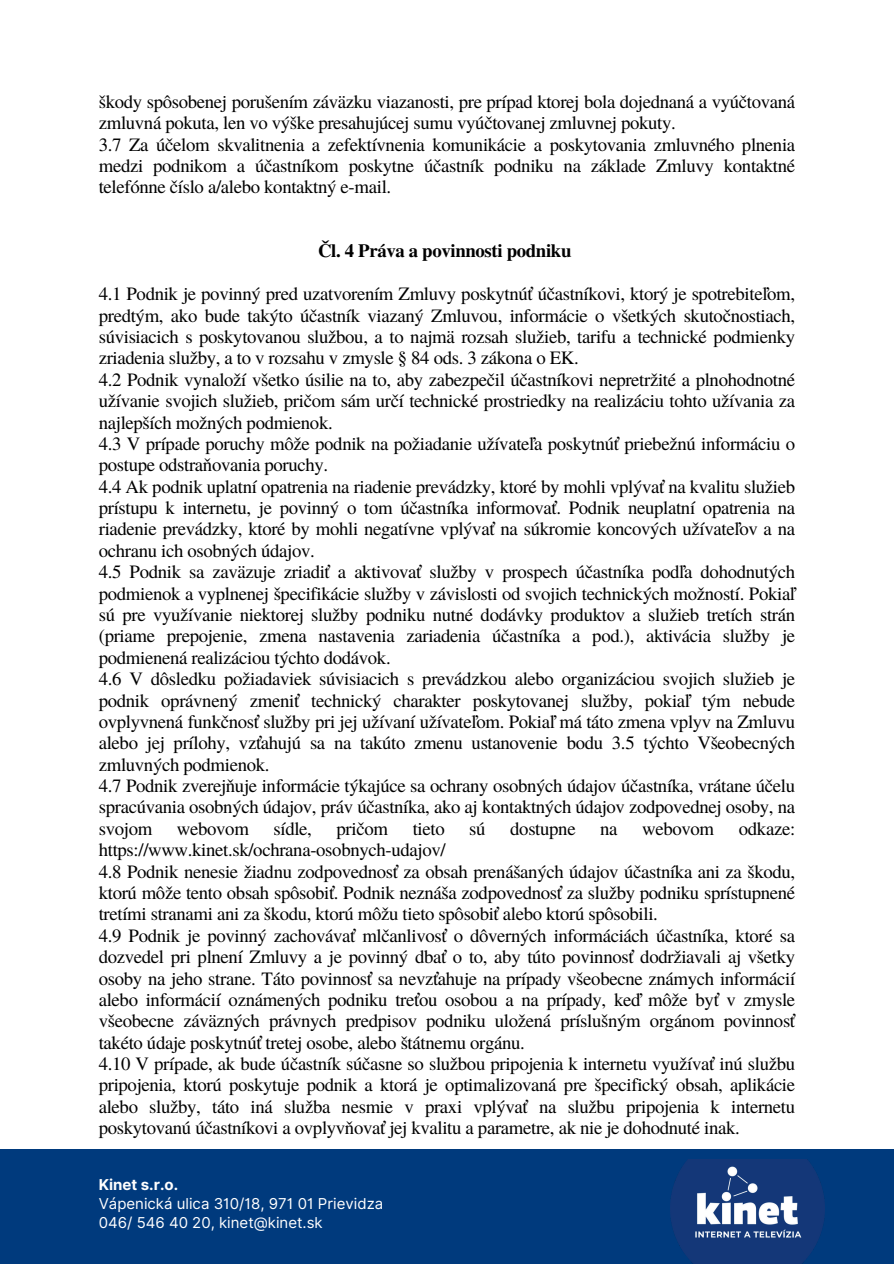
<style>
.page{position:relative;width:894px;height:1264px;background:#fff}
.page>*{position:absolute;margin:0;border:0;box-sizing:border-box;transform-origin:0 0}
.t1{font:18.75px/21.3px "Te X Gyre Termes";letter-spacing:-.02em;color:#000}
.t2{font:700 18.75px "Te X Gyre Termes";letter-spacing:-.02em;color:#000}
.t3{font:15px "Inter";color:#fff}
.t4{font:700 15px "Inter";color:#fff}
</style>
<div class="page">
<div style="left:0;top:1148px;width:893px;height:115px;background:#003a7d"></div>
<img style="left:670px;top:1159px;width:154px;height:104px">
<h2 class="t1" style="left:99px;top:90px;width:697px">škody spôsobenej porušením záväzku viazanosti, pre prípad ktorej bola dojednaná a vyúčtovaná zmluvná pokuta, len vo výške presahujúcej sumu vyúčtovanej zmluvnej pokuty.<br>3.7 Za účelom skvalitnenia a zefektívnenia komunikácie a poskytovania zmluvného plnenia medzi podnikom a účastníkom poskytne účastník podniku na základe Zmluvy kontaktné telefónne číslo a/alebo kontaktný e-mail.</h2>
<h1 class="t2" style="left:318px;top:236px;width:255px">Čl. 4 Práva a povinnosti podniku</h1>
<h2 class="t1" style="left:99px;top:282px;width:697px">4.1 Podnik je povinný pred uzatvorením Zmluvy poskytnúť účastníkovi, ktorý je spotrebiteľom, predtým, ako bude takýto účastník viazaný Zmluvou, informácie o všetkých skutočnostiach, súvisiacich s poskytovanou službou, a to najmä rozsah služieb, tarifu a technické podmienky zriadenia služby, a to v rozsahu v zmysle § 84 ods. 3 zákona o EK.<br>4.2 Podnik vynaloží všetko úsilie na to, aby zabezpečil účastníkovi nepretržité a plnohodnotné užívanie svojich služieb, pričom sám určí technické prostriedky na realizáciu tohto užívania za najlepších možných podmienok.<br>4.3 V prípade poruchy môže podnik na požiadanie užívateľa poskytnúť priebežnú informáciu o postupe odstraňovania poruchy.<br>4.4 Ak podnik uplatní opatrenia na riadenie prevádzky, ktoré by mohli vplývať na kvalitu služieb prístupu k internetu, je povinný o tom účastníka informovať. Podnik neuplatní opatrenia na riadenie prevádzky, ktoré by mohli negatívne vplývať na súkromie koncových užívateľov a na ochranu ich osobných údajov.<br>4.5 Podnik sa zaväzuje zriadiť a aktivovať služby v prospech účastníka podľa dohodnutých podmienok a vyplnenej špecifikácie služby v závislosti od svojich technických možností. Pokiaľ sú pre využívanie niektorej služby podniku nutné dodávky produktov a služieb tretích strán (priame prepojenie, zmena nastavenia zariadenia účastníka a pod.), aktivácia služby je podmienená realizáciou týchto dodávok.<br>4.6 V dôsledku požiadaviek súvisiacich s prevádzkou alebo organizáciou svojich služieb je podnik oprávnený zmeniť technický charakter poskytovanej služby, pokiaľ tým nebude ovplyvnená funkčnosť služby pri jej užívaní užívateľom. Pokiaľ má táto zmena vplyv na Zmluvu alebo jej prílohy, vzťahujú sa na takúto zmenu ustanovenie bodu 3.5 týchto Všeobecných zmluvných podmienok.<br>4.7 Podnik zverejňuje informácie týkajúce sa ochrany osobných údajov účastníka, vrátane účelu spracúvania osobných údajov, práv účastníka, ako aj kontaktných údajov zodpovednej osoby, na svojom</h2>
<h2 class="t1" style="left:177px;top:817px;width:73px">webovom</h2>
<h2 class="t1" style="left:273px;top:817px;width:40px">sídle,</h2>
<h2 class="t1" style="left:336px;top:817px;width:53px">pričom</h2>
<h2 class="t1" style="left:412px;top:817px;width:34px">tieto</h2>
<h2 class="t1" style="left:469px;top:817px;width:18px">sú</h2>
<h2 class="t1" style="left:510px;top:817px;width:67px">dostupne</h2>
<h2 class="t1" style="left:600px;top:817px;width:19px">na</h2>
<h2 class="t1" style="left:642px;top:817px;width:73px">webovom</h2>
<h2 class="t1" style="left:738px;top:817px;width:58px">odkaze:</h2>
<h2 class="t1" style="left:99px;top:838px;width:697px">https://www.kinet.sk/ochrana-osobnych-udajov/<br>4.8 Podnik nenesie žiadnu zodpovednosť za obsah prenášaných údajov účastníka ani za škodu, ktorú môže tento obsah spôsobiť. Podnik neznáša zodpovednosť za služby podniku sprístupnené tretími stranami ani za škodu, ktorú môžu tieto spôsobiť alebo ktorú spôsobili.<br>4.9 Podnik je povinný zachovávať mlčanlivosť o dôverných informáciách účastníka, ktoré sa dozvedel pri plnení Zmluvy a je povinný dbať o to, aby túto povinnosť dodržiavali aj všetky osoby na jeho strane. Táto povinnosť sa nevzťahuje na prípady všeobecne známych informácií alebo informácií oznámených podniku treťou osobou a na prípady, keď môže byť v zmysle všeobecne záväzných právnych predpisov podniku uložená príslušným orgánom povinnosť takéto údaje poskytnúť tretej osobe, alebo štátnemu orgánu.<br>4.10 V prípade, ak bude účastník súčasne so službou pripojenia k internetu využívať inú službu pripojenia, ktorú poskytuje podnik a ktorá je optimalizovaná pre špecifický obsah, aplikácie alebo služby, táto iná služba nesmie v praxi vplývať na službu pripojenia k internetu poskytovanú účastníkovi a ovplyvňovať jej kvalitu a parametre, ak nie je dohodnuté inak.</h2>
<p class="t4" style="left:99px;top:1175px;width:81px">Kinet s.r.o.</p>
<p class="t3" style="left:99px;top:1194px;width:286px">Vápenická ulica 310/18, 971 01 Prievidza</p>
<p class="t3" style="left:99px;top:1213px;width:225px">046/ 546 40 20, kinet@kinet.sk</p>
</div>
